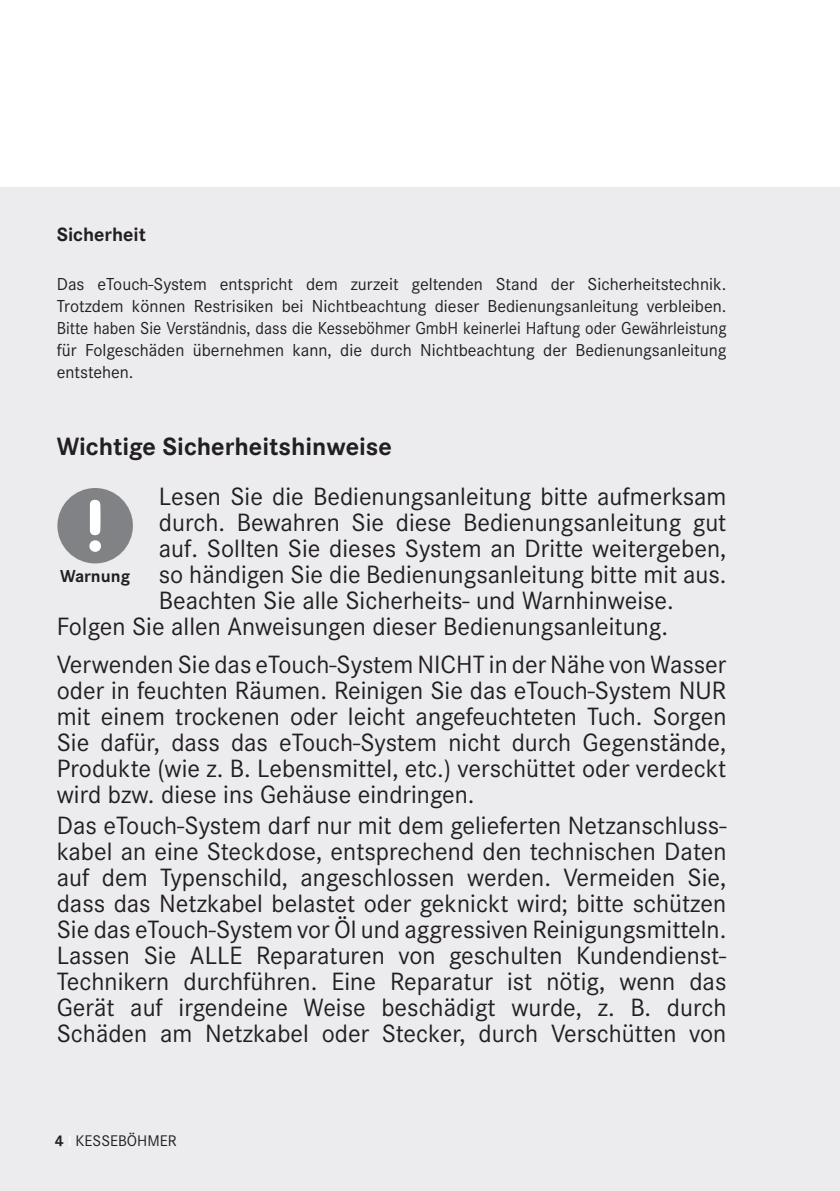
<style>
.page{position:relative;width:840px;height:1191px;background:#fff}
.page>*{position:absolute;margin:0;border:0;box-sizing:border-box;transform-origin:0 0}
.Listenabsatz{font:26px/26px "Corporate S";color:#231f20}
.t1{font:700 26px "Corporate S";color:#231f20}
.t2{font:700 20px "Corporate S";color:#231f20}
.t3{font:18px/22px "Corporate S";color:#231f20}
.t4{font:700 18px "Corporate S";color:#231f20}
.t5{font:16px "Corporate S";color:#231f20}
.s1{font-weight:700}
.s2{color:#fff}
</style>
<div class="page">
<div style="left:0;top:187px;width:839px;height:1004px;background:#ececee"></div>
<div style="left:57px;top:488px;width:76px;height:75px;background:#808285;border-radius:50%"></div>
<svg style="left:89px;top:500px;width:12px;height:52px"></svg>
<p class="t2" style="left:57px;top:223px;width:91px">Sicherheit</p>
<p class="t3" style="left:57px;top:273px;width:671px">Das eTouch-System entspricht dem zurzeit geltenden Stand der Sicherheitstechnik.<br>Trotzdem können Restrisiken bei Nichtbeachtung dieser Bedienungsanleitung verbleiben.<br>Bitte haben Sie Verständnis, dass die Kesseböhmer GmbH keinerlei Haftung oder Gewährleistung für Folgeschäden übernehmen kann, die durch Nichtbeachtung der Bedienungsanleitung entstehen.</p>
<p class="t1" style="left:57px;top:431px;width:336px">Wichtige Sicherheitshinweise</p>
<p class="Listenabsatz" style="left:159px;top:484px;width:568px">Lesen Sie die Bedienungsanleitung bitte aufmerksam durch. Bewahren Sie diese Bedienungsanleitung gut auf. Sollten Sie dieses System an Dritte weitergeben, so händigen Sie die Bedienungsanleitung bitte mit aus.<br>Beachten Sie alle Sicherheits- und Warnhinweise.</p>
<p class="Listenabsatz" style="left:57px;top:614px;width:609px">Folgen Sie allen Anweisungen dieser Bedienungsanleitung.</p>
<p class="Listenabsatz" style="left:57px;top:651px;width:670px;text-align:justify">Verwenden Sie das eTouch-System NICHT in der Nähe von Wasser oder in feuchten Räumen. Reinigen Sie das eTouch-System NUR mit einem trockenen oder leicht angefeuchteten Tuch. Sorgen Sie dafür, dass das eTouch-System nicht durch Gegenstände, Produkte (wie z. B. Lebensmittel, etc.) verschüttet oder verdeckt wird bzw. diese ins Gehäuse eindringen.</p>
<p class="Listenabsatz" style="left:57px;top:813px;width:670px">Das eTouch-System darf nur mit dem gelieferten Netzanschluss&shy;kabel an eine Steckdose, entsprechend den technischen Daten auf dem Typenschild, angeschlossen werden. Vermeiden Sie, dass das Netzkabel belastet oder geknickt wird; bitte schützen Sie das eTouch-System vor Öl und aggressiven Reinigungsmitteln.<br>Lassen Sie ALLE Reparaturen von geschulten Kundendienst-Technikern durchführen. Eine Reparatur ist nötig, wenn das Gerät auf irgendeine Weise beschädigt wurde, z. B. durch Schäden am Netzkabel oder Stecker, durch Verschütten von</p>
<p class="t4" style="left:60px;top:566px;width:72px">Warnung</p>
<p class="t5" style="left:55px;top:1132px;width:123px"><span class="s1">4</span> <span class="s2">l</span> KESSEBÖHMER</p>
</div>
